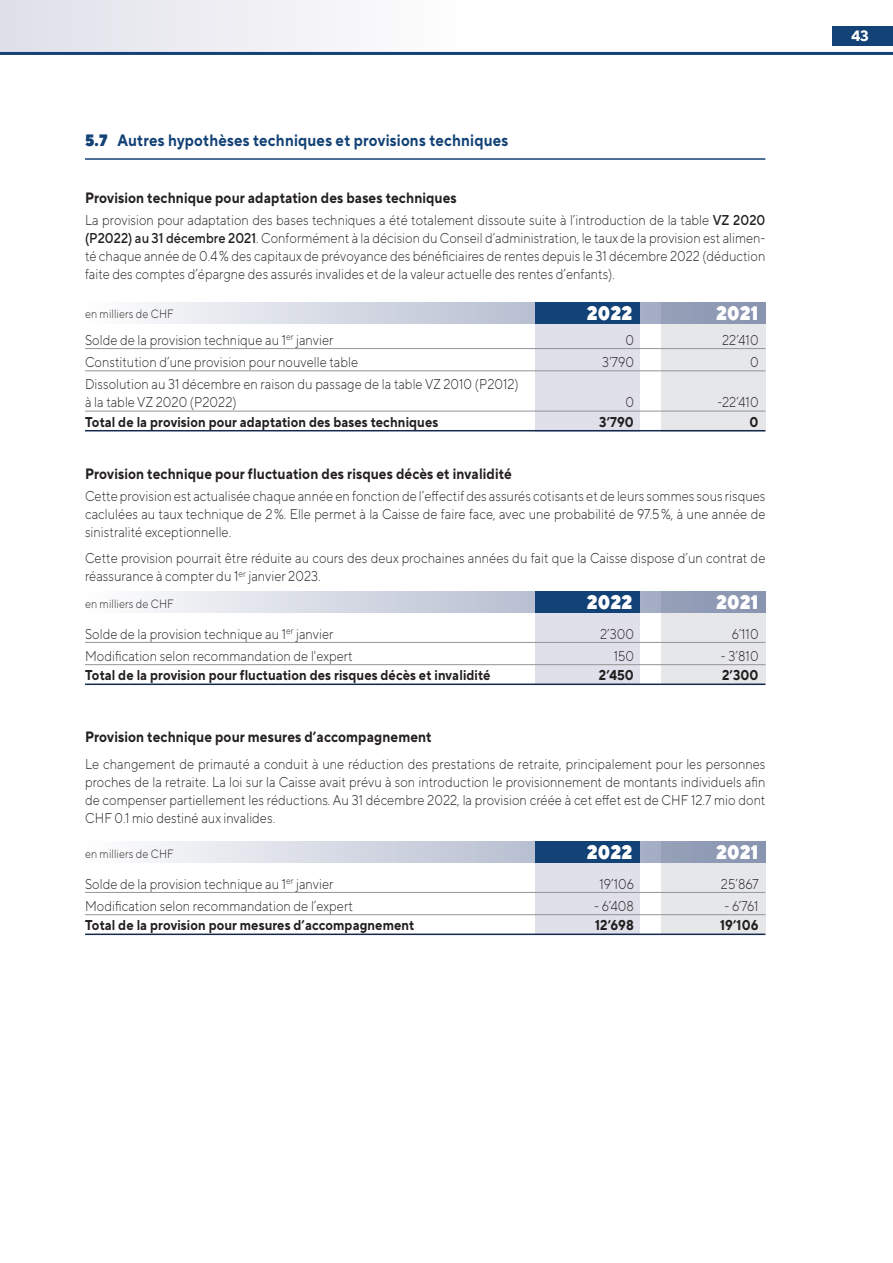
<style>
.page{position:relative;width:893px;height:1263px;background:#fff}
.page>*{position:absolute;margin:0;border:0;box-sizing:border-box;transform-origin:0 0}
.TITRE_FILET_BLEUS{font:900 19.5px "TT Norms Pro";letter-spacing:.01em;color:#fff;scale:.9 1}
.JAUNE_JAUNE_JAUNE{font:700 16.5px "TT Norms Pro";letter-spacing:.015em;color:#134276;scale:.9 1}
.TXT_DE_BASE{font:700 15px "TT Norms Pro";letter-spacing:.01em;color:#231f20;scale:.9 1}
._2_colonnes_total{font:700 15px "TT Norms Pro";letter-spacing:.01em;color:#231f20;scale:.9 1}
.t1{font:700 15px "TT Norms Pro";color:#fff}
.TXT_DE_BASE-2{font:300 14.25px/18px "TT Norms Pro";letter-spacing:.005em;color:#231f20;text-align:justify;scale:.9 1}
._2_colonnes{font:300 14.25px/18px "TT Norms Pro";letter-spacing:.005em;color:#231f20;scale:.9 1}
._2_colonnes_total-2{font:700 14.25px "TT Norms Pro";letter-spacing:.01em;color:#231f20;scale:.9 1}
.TITRE_FILET_BLEUS-2{font:300 12px "TT Norms Pro";letter-spacing:.01em;color:#231f20;scale:.9 1}
.s1{font-weight:900}
.s2{font-weight:500}
</style>
<div class="page">
<div style="left:0;top:0;width:468px;height:54px;background:linear-gradient(to right,#dfdfea,#fefefe)"></div>
<div style="left:832px;top:26px;width:61px;height:19px;background:#134276"></div>
<hr style="left:0;top:52px;width:893px;height:3px;background:#134276">
<div style="left:536px;top:302px;width:104px;height:130px;background:#e0e0ea"></div>
<div style="left:536px;top:591px;width:104px;height:94px;background:#e0e0ea"></div>
<div style="left:661px;top:302px;width:104px;height:130px;background:#e6e7e9"></div>
<div style="left:661px;top:591px;width:104px;height:94px;background:#e6e7e9"></div>
<svg style="left:144px;top:302px;width:621px;height:21px;background:#c5cbd9"></svg>
<svg style="left:144px;top:591px;width:621px;height:22px;background:#c5cbd9"></svg>
<div style="left:536px;top:302px;width:104px;height:21px;background:#134276"></div>
<div style="left:536px;top:591px;width:104px;height:22px;background:#134276"></div>
<hr style="left:85px;top:158px;width:680px;height:2px;background:#134276">
<hr style="left:85px;top:348px;width:680px;height:1px;background:#939598">
<hr style="left:85px;top:370px;width:680px;height:1px;background:#939598">
<hr style="left:85px;top:411px;width:680px;height:1px;background:#939598">
<hr style="left:85px;top:430px;width:680px;height:1px;background:#15284e">
<hr style="left:85px;top:642px;width:680px;height:1px;background:#939598">
<hr style="left:85px;top:664px;width:680px;height:1px;background:#939598">
<hr style="left:85px;top:683px;width:680px;height:2px;background:#15284e">
<div style="left:536px;top:842px;width:104px;height:92px;background:#e0e0ea"></div>
<div style="left:661px;top:842px;width:104px;height:92px;background:#e6e7e9"></div>
<svg style="left:144px;top:842px;width:621px;height:21px;background:#c5cbd9"></svg>
<div style="left:536px;top:842px;width:104px;height:21px;background:#134276"></div>
<hr style="left:85px;top:892px;width:680px;height:1px;background:#939598">
<hr style="left:85px;top:914px;width:680px;height:1px;background:#939598">
<hr style="left:85px;top:933px;width:680px;height:2px;background:#15284e">
<p class="JAUNE_JAUNE_JAUNE" style="left:85px;top:129px;width:472px"><span class="s1">5.7</span> Autres hypothèses techniques et provisions techniques</p>
<p class="TXT_DE_BASE" style="left:85px;top:188px;width:415px">Provision technique pour adaptation des bases techniques</p>
<p class="TXT_DE_BASE-2" style="left:85px;top:211px;width:757px">La provision pour adaptation des bases techniques a été totalement dissoute suite à l’introduction de la table <span class="s2">VZ 2020 (P2022) au 31 décembre 2021</span>. Conformément à la décision du Conseil d’administration, le taux de la provision est alimen&shy;té chaque année de 0.4% des capitaux de prévoyance des bénéficiaires de rentes depuis le 31 décembre 2022 (déduction faite des comptes d’épargne des assurés invalides et de la valeur actuelle des rentes d’enfants).</p>
<p class="TITRE_FILET_BLEUS-2" style="left:85px;top:306px;width:100px">en milliers de CHF</p>
<p class="TITRE_FILET_BLEUS" style="left:587px;top:300px;width:52px">2022</p>
<p class="TITRE_FILET_BLEUS" style="left:716px;top:300px;width:49px">2021</p>
<p class="_2_colonnes" style="left:85px;top:330px;width:277px">Solde de la provision technique au 1<sup>er</sup> janvier</p>
<p class="_2_colonnes" style="left:625px;top:330px;width:11px">0</p>
<p class="_2_colonnes" style="left:722px;top:330px;width:42px">22’410</p>
<p class="_2_colonnes" style="left:85px;top:353px;width:305px">Constitution d’une provision pour nouvelle table</p>
<p class="_2_colonnes" style="left:602px;top:353px;width:37px">3’790</p>
<p class="_2_colonnes" style="left:750px;top:353px;width:11px">0</p>
<p class="_2_colonnes" style="left:85px;top:375px;width:483px">Dissolution au 31 décembre en raison du passage de la table VZ 2010 (P2012) à la table VZ 2020 (P2022)</p>
<p class="_2_colonnes" style="left:625px;top:393px;width:11px">0</p>
<p class="_2_colonnes" style="left:718px;top:393px;width:47px">-22’410</p>
<p class="_2_colonnes_total-2" style="left:85px;top:412px;width:394px">Total de la provision pour adaptation des bases techniques</p>
<p class="_2_colonnes_total-2" style="left:599px;top:412px;width:40px">3’790</p>
<p class="_2_colonnes_total-2" style="left:750px;top:412px;width:11px">0</p>
<p class="TXT_DE_BASE" style="left:85px;top:463px;width:476px">Provision technique pour fluctuation des risques décès et invalidité</p>
<p class="TXT_DE_BASE-2" style="left:85px;top:486px;width:757px">Cette provision est actualisée chaque année en fonction de l’effectif des assurés cotisants et de leurs sommes sous risques caclulées au taux technique de 2%. Elle permet à la Caisse de faire face, avec une probabilité de 97.5%, à une année de sinistralité exceptionnelle.</p>
<p class="TXT_DE_BASE-2" style="left:85px;top:549px;width:757px">Cette provision pourrait être réduite au cours des deux prochaines années du fait que la Caisse dispose d’un contrat de réassurance à compter du 1<sup>er</sup> janvier 2023.</p>
<p class="TITRE_FILET_BLEUS-2" style="left:85px;top:596px;width:100px">en milliers de CHF</p>
<p class="TITRE_FILET_BLEUS" style="left:587px;top:590px;width:52px">2022</p>
<p class="TITRE_FILET_BLEUS" style="left:716px;top:590px;width:49px">2021</p>
<p class="_2_colonnes" style="left:85px;top:624px;width:277px">Solde de la provision technique au 1<sup>er</sup> janvier</p>
<p class="_2_colonnes" style="left:600px;top:624px;width:39px">2’300</p>
<p class="_2_colonnes" style="left:732px;top:624px;width:31px">6’110</p>
<p class="_2_colonnes" style="left:85px;top:646px;width:299px">Modification selon recommandation de l'expert</p>
<p class="_2_colonnes" style="left:614px;top:646px;width:24px">150</p>
<p class="_2_colonnes" style="left:721px;top:646px;width:43px">- 3’810</p>
<p class="_2_colonnes_total-2" style="left:85px;top:666px;width:452px">Total de la provision pour fluctuation des risques décès et invalidité</p>
<p class="_2_colonnes_total-2" style="left:599px;top:666px;width:40px">2’450</p>
<p class="_2_colonnes_total-2" style="left:722px;top:666px;width:42px">2’300</p>
<p class="_2_colonnes_total" style="left:85px;top:727px;width:387px">Provision technique pour mesures d’accompagnement</p>
<p class="TXT_DE_BASE-2" style="left:85px;top:754px;width:757px">Le changement de primauté a conduit à une réduction des prestations de retraite, principalement pour les personnes proches de la retraite. La loi sur la Caisse avait prévu à son introduction le provisionnement de montants individuels afin de compenser partiellement les réductions. Au 31 décembre 2022, la provision créée à cet effet est de CHF 12.7 mio dont CHF 0.1 mio destiné aux invalides.</p>
<p class="TITRE_FILET_BLEUS-2" style="left:85px;top:846px;width:100px">en milliers de CHF</p>
<p class="TITRE_FILET_BLEUS" style="left:587px;top:839px;width:52px">2022</p>
<p class="TITRE_FILET_BLEUS" style="left:716px;top:839px;width:49px">2021</p>
<p class="_2_colonnes" style="left:85px;top:874px;width:277px">Solde de la provision technique au 1<sup>er</sup> janvier</p>
<p class="_2_colonnes" style="left:599px;top:874px;width:40px">19’106</p>
<p class="_2_colonnes" style="left:721px;top:874px;width:43px">25’867</p>
<p class="_2_colonnes" style="left:85px;top:896px;width:299px">Modification selon recommandation de l’expert</p>
<p class="_2_colonnes" style="left:594px;top:896px;width:46px">- 6’408</p>
<p class="_2_colonnes" style="left:724px;top:896px;width:39px">- 6’761</p>
<p class="_2_colonnes_total-2" style="left:85px;top:916px;width:367px">Total de la provision pour mesures d’accompagnement</p>
<p class="_2_colonnes_total-2" style="left:595px;top:916px;width:45px">12’698</p>
<p class="_2_colonnes_total-2" style="left:720px;top:916px;width:44px">19’106</p>
<p class="t1" style="left:852px;top:26px;width:19px">43</p>
</div>
